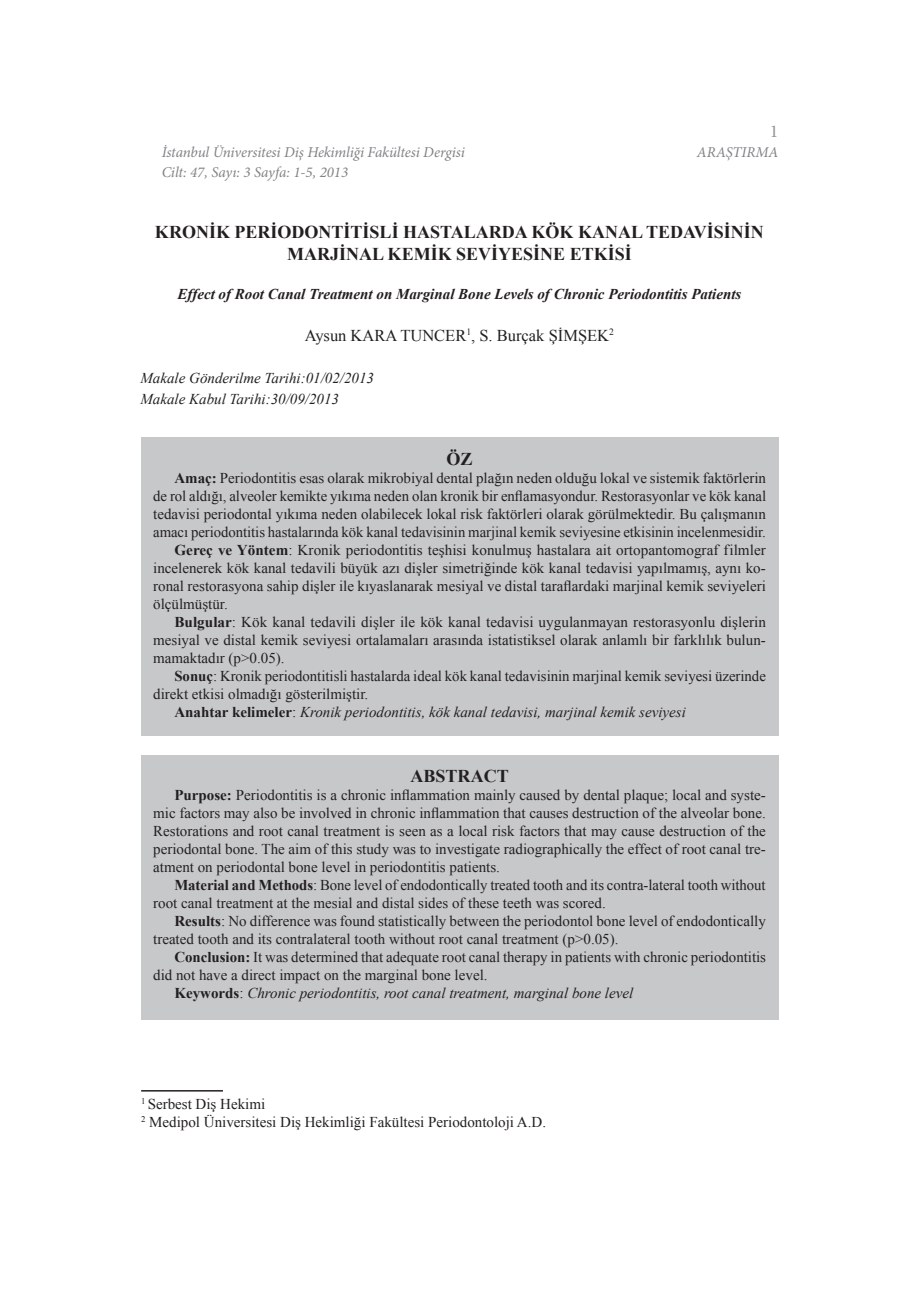
<style>
.page{position:relative;width:919px;height:1289px;background:#fff}
.page>*{position:absolute;margin:0;border:0;box-sizing:border-box;transform-origin:0 0}
.t1{font:700 18px/21.6px "Times New Roman";color:#231f20;text-align:center}
.t2{font:18px "Minion Pro";color:#939598}
.t3{font:16.5px "Times New Roman";color:#231f20}
.t4{font:15px/18px "Times New Roman";color:#231f20;text-align:justify}
.Body_1{font:italic 15px "Times New Roman";color:#231f20}
.Normal_seminer{font:italic 15px "Minion Pro";letter-spacing:-.01em;color:#808285}
.t5{font:italic 700 15px "Times New Roman";color:#231f20}
.s1{font-weight:700}
.s2{font-weight:700;font-style:normal}
.s3{font-style:normal}
</style>
<div class="page">
<div style="left:141px;top:438px;width:637px;height:298px;background:#c7c8ca"></div>
<div style="left:141px;top:755px;width:637px;height:264px;background:#c7c8ca"></div>
<hr style="left:141px;top:1090px;width:82px;height:1px;background:#231f20">
<p class="t2" style="left:769px;top:119px;width:10px">1</p>
<p class="Normal_seminer" style="left:162px;top:142px;width:305px">İstanbul Üniversitesi Diş Hekimliği Fakültesi Dergisi</p>
<p class="Normal_seminer" style="left:696px;top:142px;width:83px">ARAŞTIRMA</p>
<p class="Normal_seminer" style="left:162px;top:162px;width:188px">Cilt: 47, Sayı: 3 Sayfa: 1-5, 2013</p>
<p class="t1" style="left:155px;top:221px;width:610px">KRONİK PERİODONTİTİSLİ HASTALARDA KÖK KANAL TEDAVİSİNİN<br>MARJİNAL KEMİK SEVİYESİNE ETKİSİ</p>
<p class="t5" style="left:178px;top:284px;width:565px">Effect of Root Canal Treatment on Marginal Bone Levels of Chronic Periodontitis Patients</p>
<p class="t3" style="left:305px;top:324px;width:310px">Aysun KARA TUNCER<sup>1</sup>, S. Burçak ŞİMŞEK<sup>2</sup></p>
<p class="Body_1" style="left:140px;top:367px;width:235px">Makale Gönderilme Tarihi:01/02/2013</p>
<p class="Body_1" style="left:140px;top:388px;width:200px">Makale Kabul Tarihi:30/09/2013</p>
<p class="t1" style="left:446px;top:447px;width:28px">ÖZ</p>
<p class="t4" style="left:153px;top:468px;width:614px;text-indent:21px"><span class="s1">Amaç:</span> Periodontitis esas olarak mikrobiyal dental plağın neden olduğu lokal ve sistemik faktörlerin de rol aldığı, alveoler kemikte yıkıma neden olan kronik bir enflamasyondur. Restorasyonlar ve kök kanal tedavisi periodontal yıkıma neden olabilecek lokal risk faktörleri olarak görülmektedir. Bu çalışmanın amacı periodontitis hastalarında kök kanal tedavisinin marjinal kemik seviyesine etkisinin incelenmesidir.</p>
<p class="t4" style="left:153px;top:540px;width:614px;text-indent:21px"><span class="s1">Gereç ve Yöntem</span>: Kronik periodontitis teşhisi konulmuş hastalara ait ortopantomograf filmler incelenerek kök kanal tedavili büyük azı dişler simetriğinde kök kanal tedavisi yapılmamış, aynı ko&shy;ronal restorasyona sahip dişler ile kıyaslanarak mesiyal ve distal taraflardaki marjinal kemik seviyeleri ölçülmüştür.</p>
<p class="t4" style="left:153px;top:612px;width:614px;text-indent:21px"><span class="s1">Bulgular</span>: Kök kanal tedavili dişler ile kök kanal tedavisi uygulanmayan restorasyonlu dişlerin mesiyal ve distal kemik seviyesi ortalamaları arasında istatistiksel olarak anlamlı bir farklılık bulun&shy;mamaktadır (p&gt;0.05).</p>
<p class="t4" style="left:153px;top:666px;width:614px;text-indent:21px"><span class="s1">Sonuç</span>: Kronik periodontitisli hastalarda ideal kök kanal tedavisinin marjinal kemik seviyesi üzerinde direkt etkisi olmadığı gösterilmiştir.</p>
<p class="Body_1" style="left:174px;top:701px;width:513px"><span class="s2">Anahtar kelimeler</span><span class="s3">:</span> Kronik periodontitis, kök kanal tedavisi, marjinal kemik seviyesi</p>
<p class="t1" style="left:410px;top:764px;width:100px">ABSTRACT</p>
<p class="t4" style="left:153px;top:785px;width:614px;text-indent:21px"><span class="s1">Purpose:</span> Periodontitis is a chronic inflammation mainly caused by dental plaque; local and syste&shy;mic factors may also be involved in chronic inflammation that causes destruction of the alveolar bone.<br>Restorations and root canal treatment is seen as a local risk factors that may cause destruction of the periodontal bone. The aim of this study was to investigate radiographically the effect of root canal tre&shy;atment on periodontal bone level in periodontitis patients.</p>
<p class="t4" style="left:153px;top:875px;width:614px;text-indent:21px"><span class="s1">Material and Methods</span>: Bone level of endodontically treated tooth and its contra-lateral tooth without root canal treatment at the mesial and distal sides of these teeth was scored.</p>
<p class="t4" style="left:153px;top:911px;width:614px;text-indent:21px"><span class="s1">Results</span>: No difference was found statistically between the periodontol bone level of endodontically treated tooth and its contralateral tooth without root canal treatment (p&gt;0.05).</p>
<p class="t4" style="left:153px;top:947px;width:614px;text-indent:21px"><span class="s1">Conclusion:</span> It was determined that adequate root canal therapy in patients with chronic periodontitis did not have a direct impact on the marginal bone level.</p>
<p class="Body_1" style="left:174px;top:982px;width:460px"><span class="s2">Keywords</span><span class="s3">:</span> Chronic periodontitis, root canal treatment, marginal bone level</p>
<p class="t4" style="left:141px;top:1095px;width:126px"><sup>1</sup> Serbest Diş Hekimi</p>
<p class="t4" style="left:141px;top:1113px;width:406px"><sup>2</sup> Medipol Üniversitesi Diş Hekimliği Fakültesi Periodontoloji A.D.</p>
</div>
